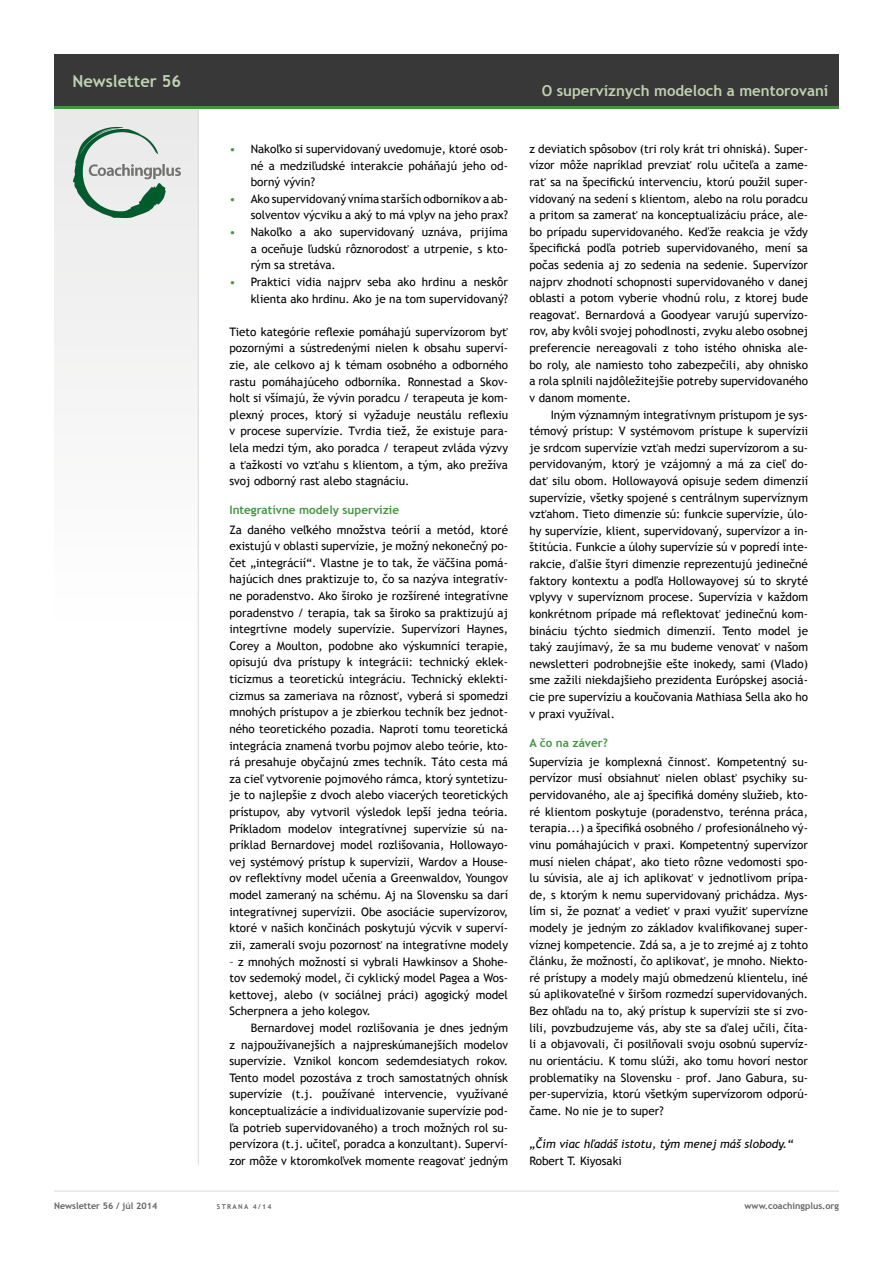
<style>
.page{position:relative;width:893px;height:1263px;background:#fff}
.page>*{position:absolute;margin:0;border:0;box-sizing:border-box;transform-origin:0 0}
.t1{font:700 16.5px "Trebuchet MS";color:#c0d2b0}
.t2{font:700 15px "Trebuchet MS";color:#c0d2b0}
.t3{font:11.7px/16.6px "Trebuchet MS";color:#000;text-align:justify}
.t4{font:italic 11.7px "Trebuchet MS";color:#000}
.t5{font:700 11.7px "Trebuchet MS";color:#449542}
.t6{font:700 9px "Trebuchet MS";color:#636362}
.t7{font:700 6.75px "Trebuchet MS";letter-spacing:.2em;color:#636362}
.s1{color:#449542}
</style>
<div class="page">
<div style="left:54px;top:106px;width:145px;height:525px;background:#f5f5f5"></div>
<hr style="left:54px;top:1191px;width:785px;height:1px;background:#dadad9">
<hr style="left:198px;top:108px;width:1px;height:1057px;background:#dadad9">
<div style="left:54px;top:54px;width:785px;height:53px;background:#383838"></div>
<hr style="left:54px;top:106px;width:785px;height:3px;background:#449542">
<img style="left:74px;top:127px;width:106px;height:91px">
<h1 class="t1" style="left:72px;top:70px;width:110px">Newsletter 56</h1>
<p class="t3" style="left:251px;top:141px;width:259px;text-indent:-21px"><span class="s1">•</span> Nakoľko si supervidovaný uvedomuje, ktoré osob&shy;né a medziľudské interakcie poháňajú jeho od&shy;borný vývin?</p>
<p class="t3" style="left:229px;top:190px;width:280px;text-align:right"><span class="s1">•</span> Ako supervidovaný vníma starších odborníkov a ab&shy;solventov výcviku a aký to má vplyv na jeho prax?</p>
<p class="t3" style="left:251px;top:224px;width:259px;text-indent:-21px"><span class="s1">•</span> Nakoľko a ako supervidovaný uznáva, prijíma a oceňuje ľudskú rôznorodosť a utrpenie, s kto&shy;rým sa stretáva.</p>
<p class="t3" style="left:229px;top:274px;width:280px;text-align:right"><span class="s1">•</span> Praktici vidia najprv seba ako hrdinu a neskôr klienta ako hrdinu. Ako je na tom supervidovaný?</p>
<p class="t3" style="left:229px;top:323px;width:280px">Tieto kategórie reflexie pomáhajú supervízorom byť pozornými a sústredenými nielen k obsahu superví&shy;zie, ale celkovo aj k témam osobného a odborného rastu pomáhajúceho odborníka. Ronnestad a Skov&shy;holt si všímajú, že vývin poradcu / terapeuta je kom&shy;plexný proces, ktorý si vyžaduje neustálu reflexiu v procese supervízie. Tvrdia tiež, že existuje para&shy;lela medzi tým, ako poradca / terapeut zvláda výzvy a ťažkosti vo vzťahu s klientom, a tým, ako prežíva svoj odborný rast alebo stagnáciu.</p>
<p class="t5" style="left:229px;top:503px;width:171px">Integratívne modely supervízie</p>
<p class="t3" style="left:229px;top:521px;width:280px">Za daného veľkého množstva teórií a metód, ktoré existujú v oblasti supervízie, je možný nekonečný po&shy;čet „integrácií“. Vlastne je to tak, že väčšina pomá&shy;hajúcich dnes praktizuje to, čo sa nazýva integratív&shy;ne poradenstvo. Ako široko je rozšírené integratívne poradenstvo / terapia, tak sa široko sa praktizujú aj integrtívne modely supervízie. Supervízori Haynes, Corey a Moulton, podobne ako výskumníci terapie, opisujú dva prístupy k integrácii: technický eklek&shy;ticizmus a teoretickú integráciu. Technický eklekti&shy;cizmus sa zameriava na rôznosť, vyberá si spomedzi mnohých prístupov a je zbierkou techník bez jednot&shy;ného teoretického pozadia. Naproti tomu teoretická integrácia znamená tvorbu pojmov alebo teórie, kto&shy;rá presahuje obyčajnú zmes techník. Táto cesta má za cieľ vytvorenie pojmového rámca, ktorý syntetizu&shy;je to najlepšie z dvoch alebo viacerých teoretických prístupov, aby vytvoril výsledok lepší jedna teória.<br>Príkladom modelov integratívnej supervízie sú na&shy;príklad Bernardovej model rozlišovania, Hollowayo&shy;vej systémový prístup k supervízii, Wardov a House&shy;ov reflektívny model učenia a Greenwaldov, Youngov model zameraný na schému. Aj na Slovensku sa darí integratívnej supervízii. Obe asociácie supervízorov, ktoré v našich končinách poskytujú výcvik v superví&shy;zii, zamerali svoju pozornosť na integratívne modely</p>
<p class="t3" style="left:229px;top:953px;width:280px">– z mnohých možností si vybrali Hawkinsov a Shohe&shy;tov sedemoký model, či cyklický model Pagea a Wos&shy;kettovej, alebo (v sociálnej práci) agogický model Scherpnera a jeho kolegov.</p>
<p class="t3" style="left:229px;top:1020px;width:280px;text-indent:21px">Bernardovej model rozlišovania je dnes jedným z najpoužívanejších a najpreskúmanejších modelov supervízie. Vznikol koncom sedemdesiatych rokov.<br>Tento model pozostáva z troch samostatných ohnísk supervízie (t.j. používané intervencie, využívané konceptualizácie a individualizovanie supervízie pod&shy;ľa potrieb supervidovaného) a troch možných rol su&shy;pervízora (t.j. učiteľ, poradca a konzultant). Superví&shy;zor môže v ktoromkoľvek momente reagovať jedným</p>
<p class="t2" style="left:542px;top:81px;width:288px">O supervíznych modeloch a mentorovaní</p>
<p class="t3" style="left:529px;top:140px;width:280px">z deviatich spôsobov (tri roly krát tri ohniská). Super&shy;vízor môže napríklad prevziať rolu učiteľa a zame&shy;rať sa na špecifickú intervenciu, ktorú použil super&shy;vidovaný na sedení s klientom, alebo na rolu poradcu a pritom sa zamerať na konceptualizáciu práce, ale&shy;bo prípadu supervidovaného. Keďže reakcia je vždy špecifická podľa potrieb supervidovaného, mení sa počas sedenia aj zo sedenia na sedenie. Supervízor najprv zhodnotí schopnosti supervidovaného v danej oblasti a potom vyberie vhodnú rolu, z ktorej bude reagovať. Bernardová a Goodyear varujú supervízo&shy;rov, aby kvôli svojej pohodlnosti, zvyku alebo osobnej preferencie nereagovali z toho istého ohniska ale&shy;bo roly, ale namiesto toho zabezpečili, aby ohnisko a rola splnili najdôležitejšie potreby supervidovaného v danom momente.</p>
<p class="t3" style="left:529px;top:406px;width:280px;text-indent:21px">Iným významným integratívnym prístupom je sys&shy;témový prístup: V systémovom prístupe k supervízii je srdcom supervízie vzťah medzi supervízorom a su&shy;pervidovaným, ktorý je vzájomný a má za cieľ do&shy;dať silu obom. Hollowayová opisuje sedem dimenzií supervízie, všetky spojené s centrálnym supervíznym vzťahom. Tieto dimenzie sú: funkcie supervízie, úlo&shy;hy supervízie, klient, supervidovaný, supervízor a in&shy;štitúcia. Funkcie a úlohy supervízie sú v popredí inte&shy;rakcie, ďalšie štyri dimenzie reprezentujú jedinečné faktory kontextu a podľa Hollowayovej sú to skryté vplyvy v supervíznom procese. Supervízia v každom konkrétnom prípade má reflektovať jedinečnú kom&shy;bináciu týchto siedmich dimenzií. Tento model je taký zaujímavý, že sa mu budeme venovať v našom newsletteri podrobnejšie ešte inokedy, sami (Vlado) sme zažili niekdajšieho prezidenta Európskej asociá&shy;cie pre supervíziu a koučovania Mathiasa Sella ako ho v praxi využíval.</p>
<p class="t5" style="left:529px;top:735px;width:80px">A čo na záver?</p>
<p class="t3" style="left:529px;top:753px;width:280px">Supervízia je komplexná činnosť. Kompetentný su&shy;pervízor musí obsiahnuť nielen oblasť psychiky su&shy;pervidovaného, ale aj špecifiká domény služieb, kto&shy;ré klientom poskytuje (poradenstvo, terénna práca, terapia...) a špecifiká osobného / profesionálneho vý&shy;vinu pomáhajúcich v praxi. Kompetentný supervízor musí nielen chápať, ako tieto rôzne vedomosti spo&shy;lu súvisia, ale aj ich aplikovať v jednotlivom prípa&shy;de, s ktorým k nemu supervidovaný prichádza. Mys&shy;lím si, že poznať a vedieť v praxi využiť supervízne modely je jedným zo základov kvalifikovanej super&shy;víznej kompetencie. Zdá sa, a je to zrejmé aj z tohto článku, že možností, čo aplikovať, je mnoho. Niekto&shy;ré prístupy a modely majú obmedzenú klientelu, iné sú aplikovateľné v širšom rozmedzí supervidovaných.<br>Bez ohľadu na to, aký prístup k supervízii ste si zvo&shy;lili, povzbudzujeme vás, aby ste sa ďalej učili, číta&shy;li a objavovali, či posilňovali svoju osobnú supervíz&shy;nu orientáciu. K tomu slúži, ako tomu hovorí nestor problematiky na Slovensku – prof. Jano Gabura, su&shy;per-supervízia, ktorú všetkým supervízorom odporú&shy;čame. No nie je to super?</p>
<p class="t4" style="left:529px;top:1137px;width:265px">„Čím viac hľadáš istotu, tým menej máš slobody.“</p>
<p class="t3" style="left:529px;top:1152px;width:94px">Robert T. Kiyosaki</p>
<p class="t6" style="left:54px;top:1200px;width:105px">Newsletter 56 / júl 2014</p>
<p class="t7" style="left:217px;top:1202px;width:56px">strana 4/14</p>
<p class="t6" style="left:745px;top:1200px;width:96px">www.coachingplus.org</p>
</div>
